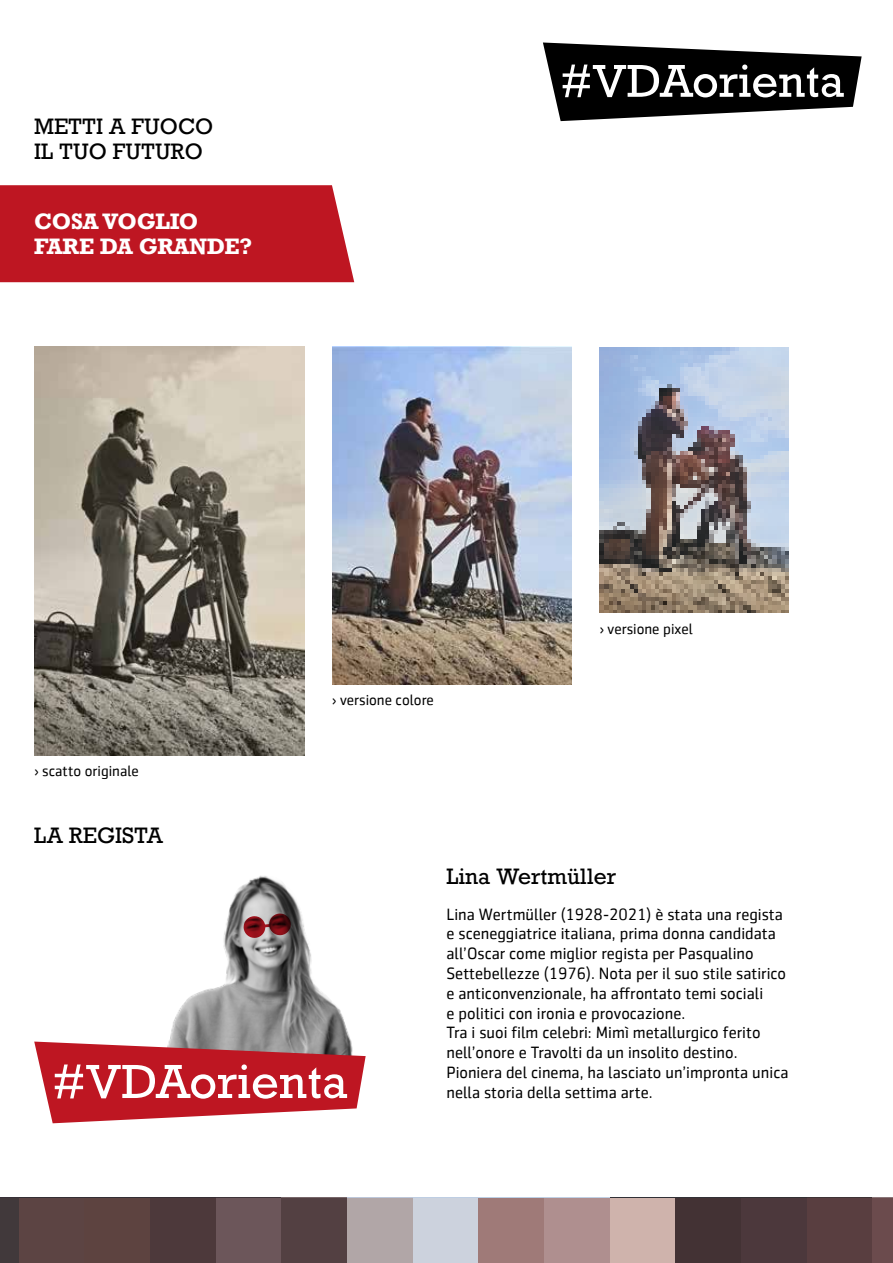
<style>
.page{position:relative;width:893px;height:1263px;background:#fff}
.page>*{position:absolute;margin:0;border:0;box-sizing:border-box;transform-origin:0 0}
.t1{font:21px/25.2px "Rockwell";color:#000}
.t2{font:700 21px/25.2px "Rockwell";letter-spacing:-.02em;color:#fff}
.t3{font:16.5px/19.8px "Sentico Sans DT";color:#000}
.t4{font:15px "Sentico Sans DT";color:#000}
</style>
<div class="page">
<div style="left:0;top:185px;width:354px;height:97px;background:#be1622"></div>
<svg style="left:543px;top:43px;width:319px;height:78px"></svg>
<img style="left:34px;top:347px;width:270px;height:408px">
<img style="left:332px;top:347px;width:240px;height:338px">
<svg style="left:600px;top:347px;width:189px;height:265px"></svg>
<img style="left:169px;top:875px;width:182px;height:166px">
<svg style="left:243px;top:913px;width:48px;height:25px"></svg>
<svg style="left:34px;top:1041px;width:332px;height:82px"></svg>
<svg style="left:872px;top:1262px;width:21px;height:1px"></svg>
<hr style="left:806px;top:1262px;width:66px;height:1px;background:#694344">
<hr style="left:741px;top:1262px;width:65px;height:1px;background:#664242">
<hr style="left:675px;top:1262px;width:66px;height:1px;background:#94685d">
<hr style="left:609px;top:1262px;width:66px;height:1px;background:#80524a">
<hr style="left:544px;top:1262px;width:65px;height:1px;background:#8a5c54">
<hr style="left:478px;top:1262px;width:66px;height:1px;background:#895b55">
<hr style="left:412px;top:1262px;width:66px;height:1px;background:#825d58">
<hr style="left:347px;top:1262px;width:65px;height:1px;background:#856c69">
<hr style="left:281px;top:1262px;width:66px;height:1px;background:#564041">
<hr style="left:215px;top:1262px;width:66px;height:1px;background:#4d3536">
<hr style="left:150px;top:1262px;width:65px;height:1px;background:#614743">
<hr style="left:84px;top:1262px;width:66px;height:1px;background:#543d3a">
<hr style="left:18px;top:1262px;width:66px;height:1px;background:#553e3b">
<svg style="left:0;top:1262px;width:18px;height:1px"></svg>
<div style="left:872px;top:1198px;width:21px;height:64px;background:#6b4b4d"></div>
<div style="left:806px;top:1198px;width:66px;height:64px;background:#593e40"></div>
<div style="left:741px;top:1198px;width:65px;height:64px;background:#4c383c"></div>
<div style="left:675px;top:1198px;width:66px;height:64px;background:#433234"></div>
<div style="left:609px;top:1198px;width:66px;height:64px;background:#cfb3ac"></div>
<div style="left:544px;top:1198px;width:65px;height:64px;background:#af8f8f"></div>
<div style="left:478px;top:1198px;width:66px;height:64px;background:#9f7a78"></div>
<div style="left:412px;top:1198px;width:66px;height:64px;background:#ccd2dd"></div>
<div style="left:347px;top:1198px;width:65px;height:64px;background:#b1a6a7"></div>
<div style="left:281px;top:1198px;width:66px;height:64px;background:#534042"></div>
<div style="left:215px;top:1198px;width:66px;height:64px;background:#6c565a"></div>
<div style="left:150px;top:1198px;width:65px;height:64px;background:#4d393b"></div>
<div style="left:84px;top:1198px;width:66px;height:64px;background:#5d4340"></div>
<div style="left:18px;top:1198px;width:66px;height:64px;background:#5c4443"></div>
<div style="left:0;top:1198px;width:18px;height:64px;background:#41393b"></div>
<p class="t1" style="left:34px;top:114px;width:181px">METTI A FUOCO<br>IL TUO FUTURO</p>
<p class="t2" style="left:34px;top:208px;width:220px">COSA VOGLIO<br>FARE DA GRANDE?</p>
<p class="t4" style="left:34px;top:763px;width:106px">› scatto originale</p>
<p class="t1" style="left:34px;top:823px;width:131px">LA REGISTA</p>
<p class="t4" style="left:332px;top:692px;width:103px">› versione colore</p>
<p class="t4" style="left:600px;top:621px;width:95px">› versione pixel</p>
<p class="t1" style="left:446px;top:864px;width:171px">Lina Wertmüller</p>
<p class="t3" style="left:446px;top:904px;width:343px">Lina Wertmüller (1928-2021) è stata una regista e sceneggiatrice italiana, prima donna candidata all’Oscar come miglior regista per Pasqualino Settebellezze (1976). Nota per il suo stile satirico e anticonvenzionale, ha affrontato temi sociali<br>e politici con ironia e provocazione.<br>Tra i suoi film celebri: Mimì metallurgico ferito nell’onore e Travolti da un insolito destino.<br>Pioniera del cinema, ha lasciato un’impronta unica nella storia della settima arte.</p>
</div>
